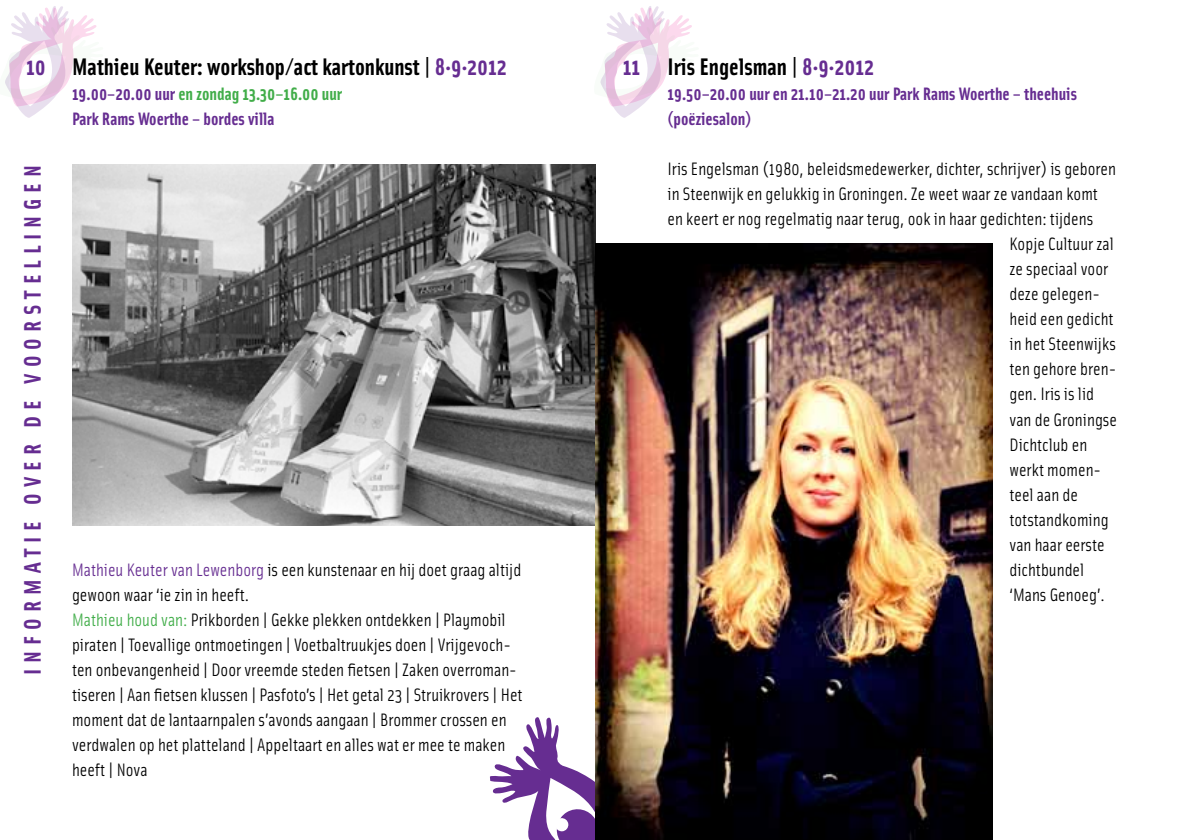
<style>
.page{position:relative;width:1191px;height:840px;background:#fff}
.page>*{position:absolute;margin:0;border:0;box-sizing:border-box;transform-origin:0 0}
.t1{font:700 24px "Solex";color:#000}
.t2{font:700 24px "Solex";letter-spacing:.25em;color:#662d91}
.t3{font:18px/25px "Solex";color:#000}
.t4{font:700 18px/25px "Solex";color:#662d91}
.s1{color:#662d91}
.s2{color:#41ad49}
</style>
<div class="page">
<svg style="left:5px;top:6px;width:92px;height:112px"></svg>
<svg style="left:600px;top:6px;width:92px;height:112px"></svg>
<img style="left:72px;top:165px;width:523px;height:360px">
<svg style="left:490px;top:717px;width:105px;height:122px"></svg>
<img style="left:595px;top:244px;width:397px;height:595px">
<h1 class="t1" style="left:26px;top:56px;width:482px"><span class="s1">10</span> Mathieu Keuter: workshop/act kartonkunst | <span class="s1">8·9·2012</span></h1>
<p class="t4" style="left:72px;top:82px;width:272px">19.00–20.00 uur <span class="s2">en zondag 13.30–16.00 uur<br></span>Park Rams Woerthe – bordes villa</p>
<h1 class="t2" style="left:22px;top:674px;width:511px;rotate:-90deg">Informatie ove r de voorste lli nge n</h1>
<p class="t3" style="left:72px;top:557px;width:452px"><span class="s1">Mathieu Keuter van Lewenborg</span> is een kunstenaar en hij doet graag altijd gewoon waar ‘ie zin in heeft.<br><span class="s2">Mathieu houd van:</span> Prikborden | Gekke plekken ontdekken | Playmobil piraten | Toevallige ontmoetingen | Voetbaltruukjes doen | Vrijgevoch&shy;ten onbevangenheid | Door vreemde steden fietsen | Zaken overroman&shy;tiseren | Aan fietsen klussen | Pasfoto’s | Het getal 23 | Struikrovers | Het moment dat de lantaarnpalen s’avonds aangaan | Brommer crossen en verdwalen op het platteland | Appeltaart en alles wat er mee te maken heeft | Nova</p>
<h1 class="t1" style="left:622px;top:56px;width:253px"><span class="s1">11</span> Iris Engelsman | <span class="s1">8·9·2012</span></h1>
<p class="t4" style="left:667px;top:82px;width:411px">19.50–20.00 uur en 21.10–21.20 uur Park Rams Woerthe – theehuis (poëziesalon)</p>
<p class="t3" style="left:667px;top:157px;width:450px">Iris Engelsman (1980, beleidsmedewerker, dichter, schrijver) is geboren</p>
<p class="t3" style="left:667px;top:182px;width:432px">in Steenwijk en gelukkig in Groningen. Ze weet waar ze vandaan komt</p>
<p class="t3" style="left:667px;top:207px;width:427px">en keert er nog regelmatig naar terug, ook in haar gedichten: tijdens</p>
<p class="t3" style="left:1009px;top:232px;width:106px">Kopje Cultuur zal</p>
<p class="t3" style="left:1009px;top:257px;width:100px">ze speciaal voor</p>
<p class="t3" style="left:1009px;top:282px;width:92px">deze gelegen-</p>
<p class="t3" style="left:1009px;top:307px;width:106px">heid een gedicht</p>
<p class="t3" style="left:1009px;top:332px;width:108px">in het Steenwijks</p>
<p class="t3" style="left:1009px;top:357px;width:108px">ten gehore bren-</p>
<p class="t3" style="left:1009px;top:382px;width:86px">gen. Iris is lid</p>
<p class="t3" style="left:1009px;top:407px;width:109px">van de Groningse</p>
<p class="t3" style="left:1009px;top:432px;width:79px">Dichtclub en</p>
<p class="t3" style="left:1009px;top:457px;width:93px">werkt momen-</p>
<p class="t3" style="left:1009px;top:482px;width:70px">teel aan de</p>
<p class="t3" style="left:1009px;top:507px;width:101px">totstandkoming</p>
<p class="t3" style="left:1009px;top:532px;width:97px">van haar eerste</p>
<p class="t3" style="left:1009px;top:557px;width:76px">dichtbundel</p>
<p class="t3" style="left:1009px;top:582px;width:97px">‘Mans Genoeg’.</p>
</div>
